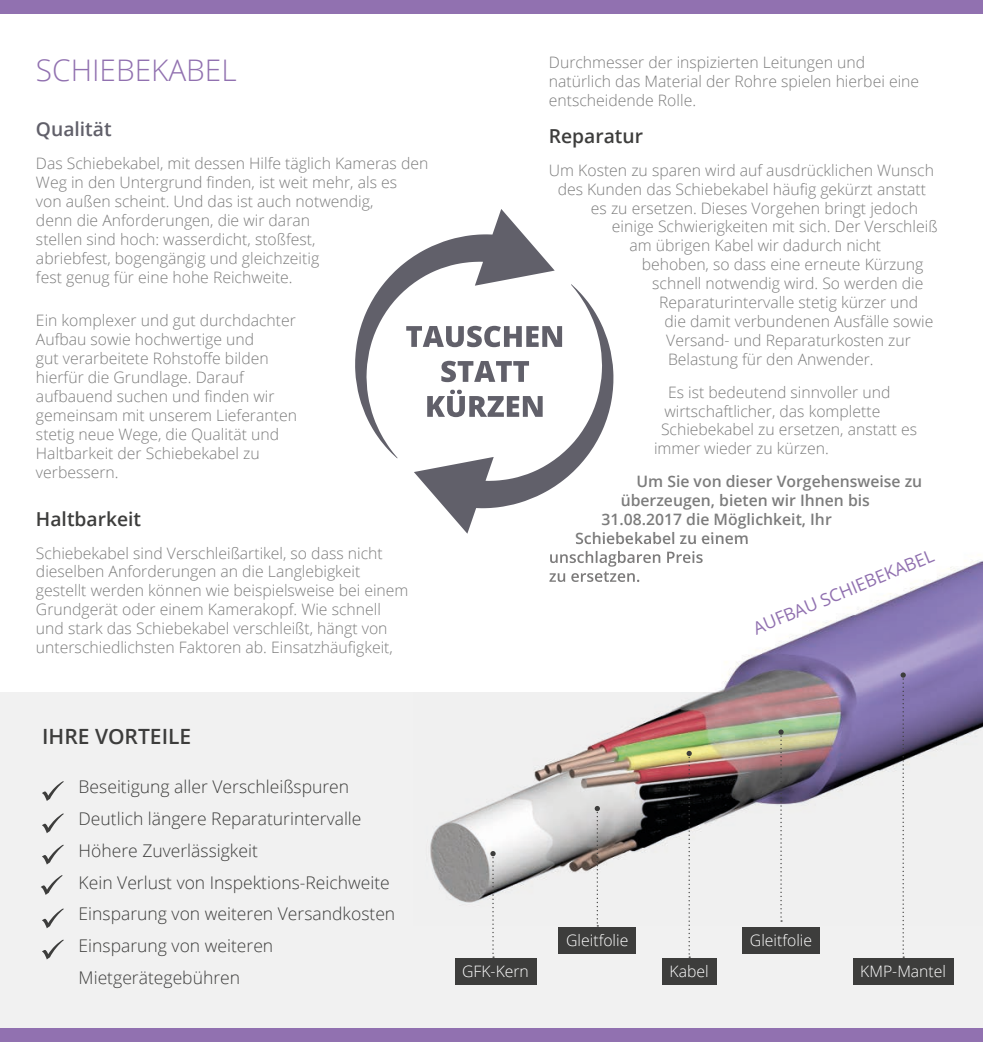
<style>
.page{position:relative;width:983px;height:1042px;background:#fff}
.page>*{position:absolute;margin:0;border:0;box-sizing:border-box;transform-origin:0 0}
.t1{font:300 29.75px "Open Sans";color:#9171b0}
.t2{font:600 21px "Open Sans";color:#3d3d3c}
.t3{font:600 19.25px "Open Sans";color:#3d3d3c}
.t4{font:600 19.25px "Open Sans";color:#61606a}
.t5{font:300 17.5px/31.8px "Open Sans";color:#3d3d3c}
.t6{font:17.5px "Open Sans";color:#9171b0}
.t7{font:300 15.75px/18.9px "Open Sans";color:#7c7c7c}
.t8{font:600 15.75px "Open Sans";color:#7c7c7c}
.t9{font:300 15.75px "Open Sans";color:#fff}
</style>
<div class="page">
<div style="left:0;top:692px;width:982px;height:336px;background:#f1f1f1"></div>
<div style="left:0;top:0;width:982px;height:14px;background:#9171b0"></div>
<div style="left:0;top:1028px;width:982px;height:14px;background:#9171b0"></div>
<svg style="left:355px;top:209px;width:199px;height:249px"></svg>
<svg style="left:414px;top:284px;width:199px;height:250px"></svg>
<img style="left:430px;top:541px;width:552px;height:381px">
<img style="left:576px;top:541px;width:171px;height:3px">
<img style="left:550px;top:551px;width:152px;height:16px">
<img style="left:549px;top:571px;width:90px;height:11px">
<svg style="left:900px;top:672px;width:5px;height:286px"></svg>
<svg style="left:778px;top:729px;width:5px;height:192px"></svg>
<svg style="left:686px;top:751px;width:5px;height:207px"></svg>
<svg style="left:594px;top:806px;width:5px;height:120px"></svg>
<svg style="left:490px;top:851px;width:5px;height:107px"></svg>
<div style="left:558px;top:926px;width:77px;height:27px;background:#3d3d3c"></div>
<div style="left:742px;top:926px;width:77px;height:27px;background:#3d3d3c"></div>
<div style="left:662px;top:958px;width:54px;height:27px;background:#3d3d3c"></div>
<div style="left:454px;top:958px;width:82px;height:27px;background:#3d3d3c"></div>
<div style="left:852px;top:958px;width:101px;height:27px;background:#3d3d3c"></div>
<svg style="left:42px;top:781px;width:22px;height:20px"></svg>
<svg style="left:42px;top:813px;width:22px;height:20px"></svg>
<svg style="left:42px;top:844px;width:22px;height:20px"></svg>
<svg style="left:41px;top:875px;width:22px;height:20px"></svg>
<svg style="left:42px;top:908px;width:22px;height:20px"></svg>
<svg style="left:42px;top:939px;width:22px;height:20px"></svg>
<h1 class="t1" style="left:36px;top:50px;width:202px">SCHIEBEKABEL</h1>
<p class="t4" style="left:36px;top:116px;width:77px">Qualität</p>
<p class="t7" style="left:36px;top:154px;width:394px">Das Schiebekabel, mit dessen Hilfe täglich Kameras den Weg in den Untergrund finden, ist weit mehr, als es<br>von außen scheint. Und das ist auch notwendig,<br>denn die Anforderungen, die wir daran<br>stellen sind hoch: wasserdicht, stoßfest,<br>abriebfest, bogengängig und gleichzeitig<br>fest genug für eine hohe Reichweite.</p>
<p class="t7" style="left:36px;top:311px;width:262px">Ein komplexer und gut durchdachter<br>Aufbau sowie hochwertige und<br>gut verarbeitete Rohstoffe bilden hierfür die Grundlage. Darauf aufbauend suchen und finden wir gemeinsam mit unserem Lieferanten stetig neue Wege, die Qualität und<br>Haltbarkeit der Schiebekabel zu verbessern.</p>
<p class="t3" style="left:36px;top:505px;width:107px">Haltbarkeit</p>
<p class="t7" style="left:36px;top:543px;width:374px">Schiebekabel sind Verschleißartikel, so dass nicht dieselben Anforderungen an die Langlebigkeit gestellt werden können wie beispielsweise bei einem Grundgerät oder einem Kamerakopf. Wie schnell und stark das Schiebekabel verschleißt, hängt von unterschiedlichsten Faktoren ab. Einsatzhäufigkeit,</p>
<h2 class="t2" style="left:42px;top:722px;width:150px">IHRE VORTEILE</h2>
<p class="t5" style="left:79px;top:770px;width:318px">Beseitigung aller Verschleißspuren Deutlich längere Reparaturintervalle Höhere Zuverlässigkeit<br>Kein Verlust von Inspektions-Reichweite Einsparung von weiteren Versandkosten Einsparung von weiteren Mietgerätegebühren</p>
<p class="t7" style="left:548px;top:52px;width:371px">Durchmesser der inspizierten Leitungen und natürlich das Material der Rohre spielen hierbei eine entscheidende Rolle.</p>
<p class="t3" style="left:548px;top:123px;width:96px">Reparatur</p>
<p class="t7" style="left:548px;top:160px;width:386px">Um Kosten zu sparen wird auf ausdrücklichen Wunsch</p>
<p class="t7" style="left:557px;top:179px;width:370px">des Kunden das Schiebekabel häufig gekürzt anstatt</p>
<p class="t7" style="left:590px;top:198px;width:328px">es zu ersetzen. Dieses Vorgehen bringt jedoch</p>
<p class="t7" style="left:611px;top:217px;width:327px">einige Schwierigkeiten mit sich. Der Verschleiß</p>
<p class="t7" style="left:629px;top:236px;width:253px">am übrigen Kabel wir dadurch nicht</p>
<p class="t7" style="left:641px;top:255px;width:283px">behoben, so dass eine erneute Kürzung</p>
<p class="t7" style="left:652px;top:273px;width:272px">schnell notwendig wird. So werden die</p>
<p class="t7" style="left:659px;top:292px;width:260px">Reparaturintervalle stetig kürzer und</p>
<p class="t7" style="left:664px;top:311px;width:270px">die damit verbundenen Ausfälle sowie</p>
<p class="t7" style="left:666px;top:330px;width:246px">Versand- und Reparaturkosten zur</p>
<p class="t7" style="left:667px;top:349px;width:207px">Belastung für den Anwender.</p>
<p class="t7" style="left:667px;top:382px;width:224px">Es ist bedeutend sinnvoller und</p>
<p class="t7" style="left:664px;top:401px;width:217px">wirtschaftlicher, das komplette</p>
<p class="t7" style="left:660px;top:420px;width:257px">Schiebekabel zu ersetzen, anstatt es</p>
<p class="t7" style="left:653px;top:439px;width:176px">immer wieder zu kürzen.</p>
<p class="t8" style="left:636px;top:471px;width:287px">Um Sie von dieser Vorgehensweise zu</p>
<p class="t8" style="left:620px;top:490px;width:251px">überzeugen, bieten wir Ihnen bis</p>
<p class="t8" style="left:601px;top:508px;width:232px">31.08.2017 die Möglichkeit, Ihr</p>
<p class="t8" style="left:575px;top:527px;width:175px">Schiebekabel zu einem</p>
<p class="t6" style="left:749px;top:617px;width:195px;rotate:-22deg">AUFBAU SCHIEBEKABEL</p>
<p class="t9" style="left:566px;top:929px;width:64px">Gleitfolie</p>
<p class="t9" style="left:749px;top:929px;width:64px">Gleitfolie</p>
<p class="t9" style="left:462px;top:961px;width:68px">GFK-Kern</p>
<p class="t9" style="left:669px;top:961px;width:41px">Kabel</p>
<p class="t9" style="left:860px;top:961px;width:87px">KMP-Mantel</p>
</div>
